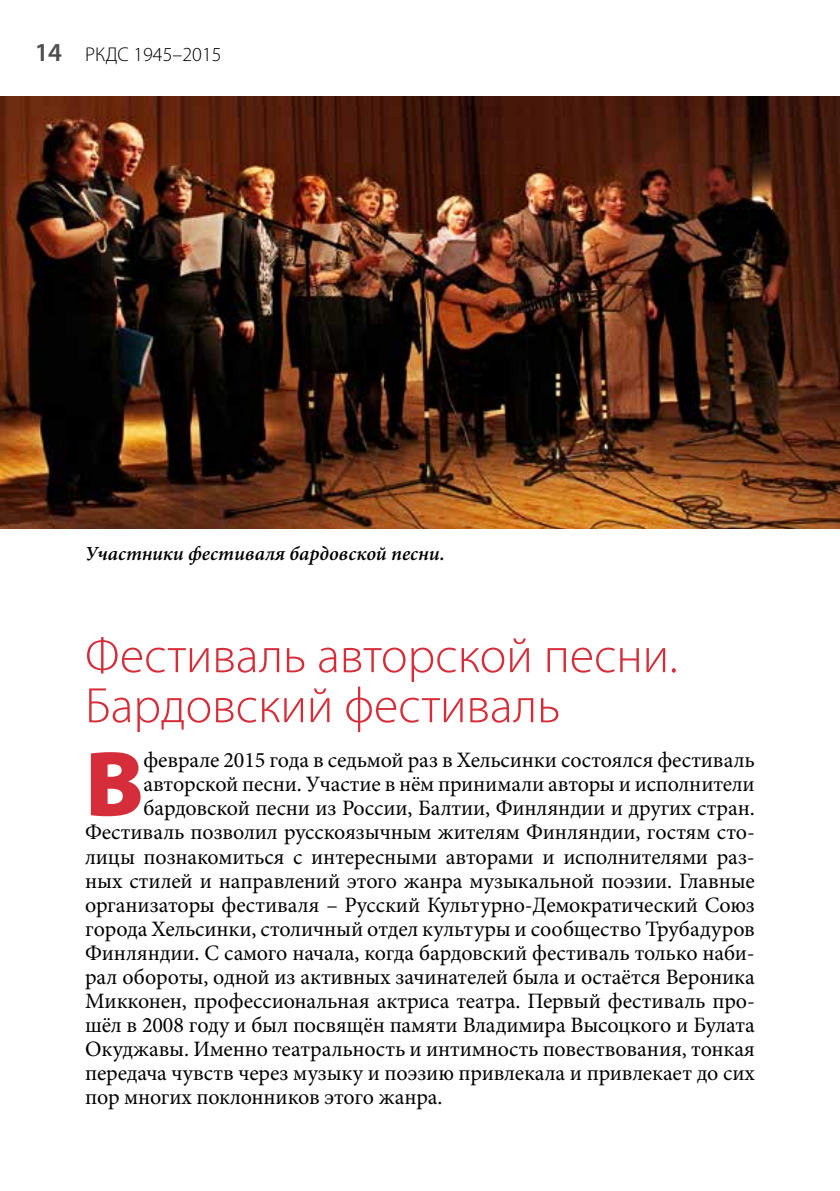
<style>
.page{position:relative;width:840px;height:1191px;background:#fff}
.page>*{position:absolute;margin:0;border:0;box-sizing:border-box;transform-origin:0 0}
.t1{font:900 93.2px "Myriad Pro";color:#d52d39}
.t2{font:300 50px/50px "Myriad Pro";color:#d52d39}
.t3{font:22px "Minion Pro";letter-spacing:-.005em;color:#000}
.t4{font:italic 600 20px "Minion Pro";color:#000}
.t5{font:300 20px "Myriad Pro";color:#000}
.s1{font-weight:600;font-size:26px}
</style>
<div class="page">
<img style="left:0;top:96px;width:839px;height:432px">
<p class="t5" style="left:34px;top:43px;width:189px"><span class="s1">14</span> РКДС 1945–2015</p>
<p class="t4" style="left:85px;top:540px;width:361px">Участники фестиваля бардовской песни.</p>
<h2 class="t2" style="left:85px;top:631px;width:593px">Фестиваль авторской песни.<br>Бардовский фестиваль</h2>
<h1 class="t1" style="left:85px;top:731px;width:60px">В</h1>
<p class="t3" style="left:143px;top:745px;width:612px">феврале 2015 года в седьмой раз в Хельсинки состоялся фестиваль</p>
<p class="t3" style="left:143px;top:769px;width:612px">авторской песни. Участие в нём принимали авторы и исполнители</p>
<p class="t3" style="left:143px;top:793px;width:612px">бардовской песни из России, Балтии, Финляндии и других стран.</p>
<p class="t3" style="left:85px;top:817px;width:670px">Фестиваль позволил русскоязычным жителям Финляндии, гостям сто-</p>
<p class="t3" style="left:85px;top:841px;width:670px">лицы познакомиться с интересными авторами и исполнителями раз-</p>
<p class="t3" style="left:85px;top:865px;width:671px">ных стилей и направлений этого жанра музыкальной поэзии. Главные</p>
<p class="t3" style="left:85px;top:889px;width:670px">организаторы фестиваля – Русский Культурно-Демократический Союз</p>
<p class="t3" style="left:85px;top:913px;width:670px">города Хельсинки, столичный отдел культуры и сообщество Трубадуров</p>
<p class="t3" style="left:85px;top:937px;width:670px">Финляндии. С самого начала, когда бардовский фестиваль только наби-</p>
<p class="t3" style="left:85px;top:961px;width:670px">рал обороты, одной из активных зачинателей была и остаётся Вероника</p>
<p class="t3" style="left:85px;top:985px;width:671px">Микконен, профессиональная актриса театра. Первый фестиваль про-</p>
<p class="t3" style="left:85px;top:1009px;width:671px">шёл в 2008 году и был посвящён памяти Владимира Высоцкого и Булата</p>
<p class="t3" style="left:85px;top:1033px;width:670px">Окуджавы. Именно театральность и интимность повествования, тонкая</p>
<p class="t3" style="left:85px;top:1057px;width:670px">передача чувств через музыку и поэзию привлекала и привлекает до сих</p>
<p class="t3" style="left:85px;top:1081px;width:358px">пор многих поклонников этого жанра.</p>
</div>
